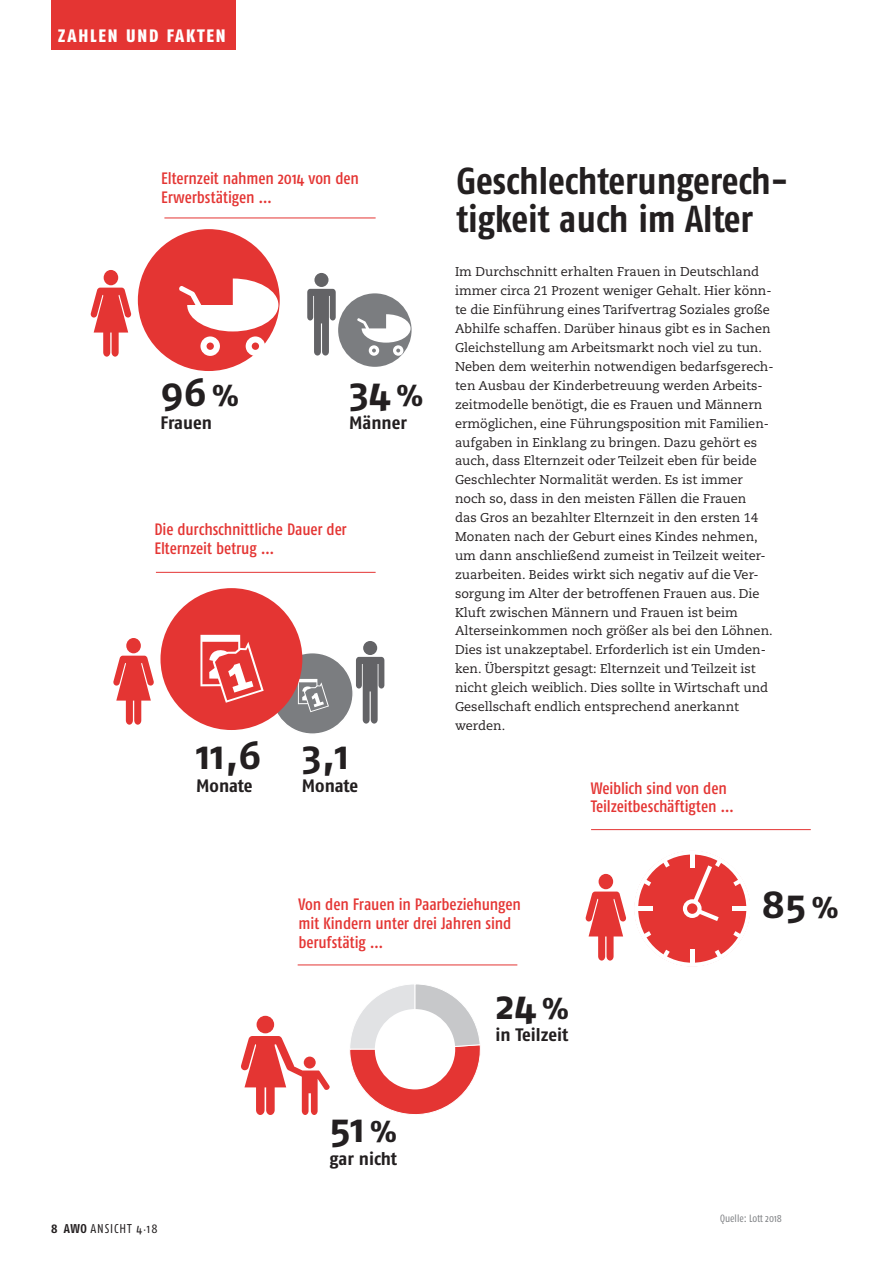
<style>
.page{position:relative;width:893px;height:1263px;background:#fff}
.page>*{position:absolute;margin:0;border:0;box-sizing:border-box;transform-origin:0 0}
.t1{font:700 39.9px "Fago No";color:#231f20}
.t2{font:700 37.5px/37.5px "Fago Co";letter-spacing:-.005em;color:#231f20}
.t3{font:700 18px "Fago Co";color:#231f20;scale:1.08 1}
.t4{font:18px "Fago Co Exb Lf";letter-spacing:.1em;color:#fff}
.t5{font:16.5px/18.9px "Fago Co Med";letter-spacing:-.01em;color:#e43533}
.t6{font:12.75px/18.9px "Caecilia";color:#231f20}
.t7{font:12.75px "Fago Co";letter-spacing:.07em;color:#231f20}
.t8{font:10.5px "Fago Co";color:#808285}
.s1{font-size:30px}
.s2{font-weight:700}
.s3{font-size:7.5px}
</style>
<div class="page">
<div style="left:51px;top:0;width:184px;height:49px;background:#e43533"></div>
<svg style="left:307px;top:289px;width:29px;height:67px"></svg>
<div style="left:314px;top:273px;width:14px;height:14px;background:#636366;border-radius:50%"></div>
<div style="left:338px;top:293px;width:74px;height:74px;background:#7b7d80;border-radius:50%"></div>
<svg style="left:357px;top:314px;width:54px;height:42px"></svg>
<svg style="left:90px;top:288px;width:42px;height:69px"></svg>
<div style="left:104px;top:270px;width:14px;height:15px;background:#e43533;border-radius:50%"></div>
<div style="left:138px;top:229px;width:142px;height:142px;background:#e43533;border-radius:50%"></div>
<svg style="left:179px;top:278px;width:99px;height:78px"></svg>
<svg style="left:356px;top:657px;width:28px;height:67px"></svg>
<div style="left:363px;top:641px;width:14px;height:14px;background:#636366;border-radius:50%"></div>
<svg style="left:113px;top:656px;width:41px;height:69px"></svg>
<div style="left:126px;top:638px;width:15px;height:15px;background:#e43533;border-radius:50%"></div>
<div style="left:272px;top:653px;width:81px;height:81px;background:#7b7d80;border-radius:50%"></div>
<div style="left:271px;top:652px;width:83px;height:83px;border:2px solid #fff;border-radius:50%"></div>
<svg style="left:298px;top:679px;width:31px;height:33px"></svg>
<div style="left:160px;top:588px;width:142px;height:142px;background:#e43533;border-radius:50%"></div>
<svg style="left:200px;top:635px;width:64px;height:68px"></svg>
<svg style="left:585px;top:891px;width:41px;height:69px"></svg>
<div style="left:599px;top:874px;width:14px;height:15px;background:#e43533;border-radius:50%"></div>
<svg style="left:634px;top:851px;width:116px;height:116px"></svg>
<svg style="left:349px;top:984px;width:132px;height:131px"></svg>
<div style="left:375px;top:1009px;width:80px;height:80px;background:#fff;border-radius:50%"></div>
<svg style="left:241px;top:1036px;width:89px;height:79px"></svg>
<div style="left:257px;top:1016px;width:17px;height:17px;background:#e43533;border-radius:50%"></div>
<hr style="left:156px;top:572px;width:220px;height:1px;background:#e43533">
<hr style="left:298px;top:964px;width:219px;height:1px;background:#e43533">
<hr style="left:591px;top:829px;width:220px;height:1px;background:#e43533">
<hr style="left:164px;top:218px;width:212px;height:1px;background:#e43533">
<h3 class="t4" style="left:58px;top:25px;width:169px">ZAHLEN UND FAKTEN</h3>
<p class="t5" style="left:161px;top:169px;width:199px">Elternzeit nahmen 2014 von den<br>Erwerbstätigen ...</p>
<h1 class="t1" style="left:161px;top:369px;width:80px">96<span class="s1">%</span></h1>
<h3 class="t3" style="left:161px;top:412px;width:49px">Frauen</h3>
<h1 class="t1" style="left:349px;top:369px;width:76px">34<span class="s1">%</span></h1>
<h3 class="t3" style="left:349px;top:412px;width:55px">Männer</h3>
<p class="t5" style="left:154px;top:519px;width:194px">Die durchschnittliche Dauer der<br>Elternzeit betrug ...</p>
<h1 class="t1" style="left:196px;top:732px;width:67px">11,6</h1>
<h3 class="t3" style="left:196px;top:775px;width:54px">Monate</h3>
<h1 class="t1" style="left:302px;top:732px;width:49px">3,1</h1>
<h3 class="t3" style="left:302px;top:775px;width:54px">Monate</h3>
<h2 class="t2" style="left:456px;top:162px;width:329px">Geschlechterungerech&shy;tigkeit auch im Alter</h2>
<p class="t6" style="left:455px;top:263px;width:320px">Im Durchschnitt erhalten Frauen in Deutschland immer circa 21 Prozent weniger Gehalt. Hier könn&shy;te die Einführung eines Tarifvertrag Soziales große Abhilfe schaffen. Darüber hinaus gibt es in Sachen Gleichstellung am Arbeitsmarkt noch viel zu tun.<br>Neben dem weiterhin notwendigen bedarfsgerech&shy;ten Ausbau der Kinderbetreuung werden Arbeits&shy;zeitmodelle benötigt, die es Frauen und Männern ermöglichen, eine Führungsposition mit Familien&shy;aufgaben in Einklang zu bringen. Dazu gehört es auch, dass Elternzeit oder Teilzeit eben für beide Geschlechter Normalität werden. Es ist immer noch so, dass in den meisten Fällen die Frauen<br>das Gros an bezahlter Elternzeit in den ersten 14<br>Monaten nach der Geburt eines Kindes nehmen, um dann anschließend zumeist in Teilzeit weiter&shy;zuarbeiten. Beides wirkt sich negativ auf die Ver&shy;sorgung im Alter der betroffenen Frauen aus. Die Kluft zwischen Männern und Frauen ist beim Alterseinkommen noch größer als bei den Löhnen.<br>Dies ist unakzeptabel. Erforderlich ist ein Umden&shy;ken. Überspitzt gesagt: Elternzeit und Teilzeit ist nicht gleich weiblich. Dies sollte in Wirtschaft und Gesellschaft endlich entsprechend anerkannt werden.</p>
<p class="t5" style="left:591px;top:778px;width:145px">Weiblich sind von den<br>Teilzeitbeschäftigten ...</p>
<p class="t5" style="left:299px;top:894px;width:224px">Von den Frauen in Paarbeziehungen mit Kindern unter drei Jahren sind</p>
<h1 class="t1" style="left:761px;top:881px;width:79px">85<span class="s1">%</span></h1>
<p class="t5" style="left:299px;top:932px;width:86px">berufstätig ...</p>
<p class="t7" style="left:51px;top:1221px;width:108px"><span class="s2">8 AWO</span> ANSICHT 4 <span class="s3">•</span>18</p>
<h1 class="t1" style="left:330px;top:1105px;width:69px">51<span class="s1">%</span></h1>
<h3 class="t3" style="left:330px;top:1148px;width:64px">gar nicht</h3>
<h1 class="t1" style="left:495px;top:981px;width:75px">24<span class="s1">%</span></h1>
<h3 class="t3" style="left:495px;top:1024px;width:69px">in Teilzeit</h3>
<p class="t8" style="left:720px;top:1212px;width:63px">Quelle: Lott 2018</p>
</div>
